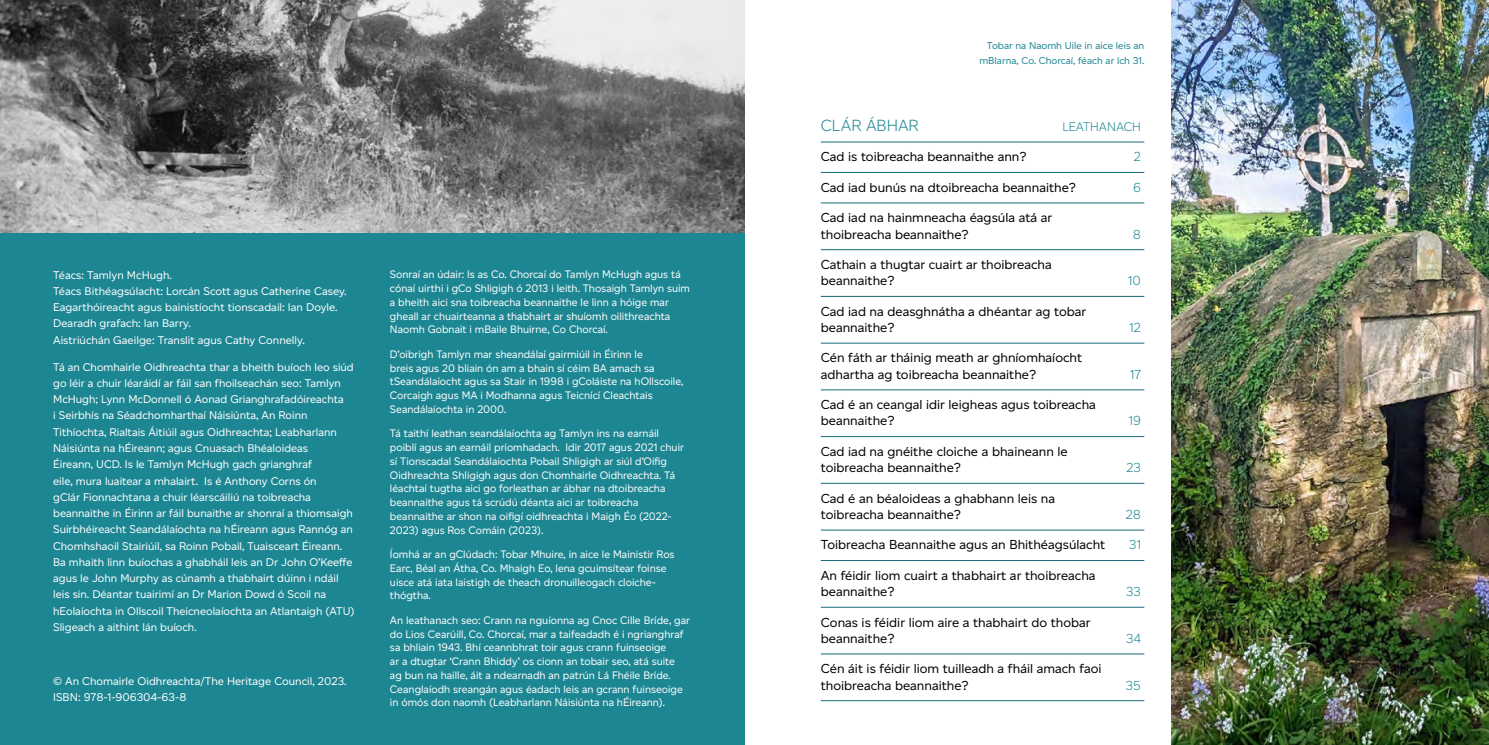
<style>
.page{position:relative;width:1489px;height:745px;background:#fff}
.page>*{position:absolute;margin:0;border:0;box-sizing:border-box;transform-origin:0 0}
.t1{font:300 16.25px "Altform";color:#1d8693}
.t2{font:13.12px/16.2px "Altform";color:#000}
.t3{font:300 13.12px "Altform";color:#1d8693}
.t4{font:300 12.5px "Altform";color:#1d8693}
.t5{font:11.25px/16.2px "Altform";color:#fff}
.t6{font:11px/13.8px "Altform";color:#fff}
.t7{font:10px/15px "Altform";color:#1d8693;text-align:right}
</style>
<div class="page">
<div style="left:0;top:0;width:744px;height:744px;background:#1d8693"></div>
<img style="left:0;top:0;width:744px;height:232px">
<hr style="left:820px;top:141px;width:324px;height:1px;background:#156d79">
<hr style="left:820px;top:172px;width:324px;height:1px;background:#156d79">
<hr style="left:820px;top:202px;width:324px;height:1px;background:#156d79">
<hr style="left:820px;top:249px;width:324px;height:1px;background:#156d79">
<hr style="left:820px;top:296px;width:324px;height:1px;background:#156d79">
<hr style="left:820px;top:342px;width:324px;height:1px;background:#156d79">
<hr style="left:820px;top:389px;width:324px;height:1px;background:#156d79">
<hr style="left:820px;top:436px;width:324px;height:1px;background:#156d79">
<hr style="left:820px;top:482px;width:324px;height:1px;background:#156d79">
<hr style="left:820px;top:529px;width:324px;height:1px;background:#156d79">
<hr style="left:820px;top:559px;width:324px;height:1px;background:#156d79">
<hr style="left:820px;top:606px;width:324px;height:1px;background:#156d79">
<hr style="left:820px;top:653px;width:324px;height:1px;background:#156d79">
<hr style="left:820px;top:699px;width:324px;height:1px;background:#156d79">
<img style="left:1171px;top:0;width:317px;height:744px">
<p class="t5" style="left:53px;top:266px;width:295px">Téacs: Tamlyn McHugh.<br>Téacs Bithéagsúlacht: Lorcán Scott agus Catherine Casey.<br>Eagarthóireacht agus bainistíocht tionscadail: Ian Doyle.<br>Dearadh grafach: Ian Barry.<br>Aistriúchán Gaeilge: Translit agus Cathy Connelly.</p>
<p class="t5" style="left:53px;top:358px;width:303px">Tá an Chomhairle Oidhreachta thar a bheith buíoch leo siúd go léir a chuir léaráidí ar fáil san fhoilseachán seo: Tamlyn McHugh; Lynn McDonnell ó Aonad Grianghrafadóireachta<br>i Seirbhís na Séadchomharthaí Náisiúnta, An Roinn Tithíochta, Rialtais Áitiúil agus Oidhreachta; Leabharlann Náisiúnta na hÉireann; agus Cnuasach Bhéaloideas<br>Éireann, UCD. Is le Tamlyn McHugh gach grianghraf<br>eile, mura luaitear a mhalairt. Is é Anthony Corns ón<br>gClár Fionnachtana a chuir léarscáiliú na toibreacha beannaithe in Éirinn ar fáil bunaithe ar shonraí a thiomsaigh Suirbhéireacht Seandálaíochta na hÉireann agus Rannóg an Chomhshaoil Stairiúil, sa Roinn Pobail, Tuaisceart Éireann.<br>Ba mhaith linn buíochas a ghabháil leis an Dr John O’Keeffe agus le John Murphy as cúnamh a thabhairt dúinn i ndáil leis sin. Déantar tuairimí an Dr Marion Dowd ó Scoil na hEolaíochta in Ollscoil Theicneolaíochta an Atlantaigh (ATU)<br>Sligeach a aithint lán buíoch.</p>
<p class="t5" style="left:53px;top:672px;width:295px">© An Chomairle Oidhreachta/The Heritage Council, 2023.<br>ISBN: 978-1-906304-63-8</p>
<p class="t6" style="left:390px;top:267px;width:301px">Sonraí an údair: Is as Co. Chorcaí do Tamlyn McHugh agus tá cónaí uirthi i gCo Shligigh ó 2013 i leith. Thosaigh Tamlyn suim a bheith aici sna toibreacha beannaithe le linn a hóige mar gheall ar chuairteanna a thabhairt ar shuíomh oilithreachta Naomh Gobnait i mBaile Bhuirne, Co Chorcaí.</p>
<p class="t6" style="left:390px;top:347px;width:295px">D’oibrigh Tamlyn mar sheandálaí gairmiúil in Éirinn le<br>breis agus 20 bliain ón am a bhain sí céim BA amach sa tSeandálaíocht agus sa Stair in 1998 i gColáiste na hOllscoile, Corcaigh agus MA i Modhanna agus Teicnící Cleachtais Seandálaíochta in 2000.</p>
<p class="t6" style="left:390px;top:426px;width:295px">Tá taithí leathan seandálaíochta ag Tamlyn ins na earnáil poiblí agus an earnáil príomhadach. Idir 2017 agus 2021 chuir sí Tionscadal Seandálaíochta Pobail Shligigh ar siúl d’Oifig Oidhreachta Shligigh agus don Chomhairle Oidhreachta. Tá léachtaí tugtha aici go forleathan ar ábhar na dtoibreacha beannaithe agus tá scrúdú déanta aici ar toibreacha beannaithe ar shon na oifigí oidhreachta i Maigh Éo (2022- 2023) agus Ros Comáin (2023).</p>
<p class="t6" style="left:390px;top:547px;width:286px">Íomhá ar an gClúdach: Tobar Mhuire, in aice le Mainistir Ros Earc, Béal an Átha, Co. Mhaigh Eo, lena gcuimsítear foinse uisce atá iata laistigh de theach dronuilleogach cloiche&shy;thógtha.</p>
<p class="t6" style="left:390px;top:612px;width:301px">An leathanach seo: Crann na nguíonna ag Cnoc Cille Bríde, gar do Lios Cearúill, Co. Chorcaí, mar a taifeadadh é i ngrianghraf sa bhliain 1943. Bhí ceannbhrat toir agus crann fuinseoige<br>ar a dtugtar ‘Crann Bhiddy’ os cionn an tobair seo, atá suite<br>ag bun na haille, áit a ndearnadh an patrún Lá Fhéile Bríde.<br>Ceanglaíodh sreangán agus éadach leis an gcrann fuinseoige in ómós don naomh (Leabharlann Náisiúnta na hÉireann).</p>
<p class="t7" style="left:979px;top:38px;width:166px">Tobar na Naomh Uile in aice leis an mBlarna, Co. Chorcaí, féach ar lch 31.</p>
<h1 class="t1" style="left:820px;top:116px;width:100px">CLÁR ÁBHAR</h1>
<p class="t4" style="left:1062px;top:120px;width:80px">LEATHANACH</p>
<p class="t2" style="left:820px;top:149px;width:207px">Cad is toibreacha beannaithe ann?</p>
<p class="t3" style="left:1133px;top:149px;width:9px">2</p>
<p class="t2" style="left:820px;top:179px;width:257px">Cad iad bunús na dtoibreacha beannaithe?</p>
<p class="t3" style="left:1132px;top:180px;width:9px">6</p>
<p class="t2" style="left:820px;top:209px;width:233px">Cad iad na hainmneacha éagsúla atá ar thoibreacha beannaithe?</p>
<p class="t3" style="left:1132px;top:227px;width:10px">8</p>
<p class="t2" style="left:820px;top:256px;width:232px">Cathain a thugtar cuairt ar thoibreacha beannaithe?</p>
<p class="t2" style="left:820px;top:303px;width:267px">Cad iad na deasghnátha a dhéantar ag tobar beannaithe?</p>
<p class="t2" style="left:820px;top:349px;width:263px">Cén fáth ar tháinig meath ar ghníomhaíocht adhartha ag toibreacha beannaithe?</p>
<p class="t2" style="left:820px;top:396px;width:277px">Cad é an ceangal idir leigheas agus toibreacha beannaithe?</p>
<p class="t2" style="left:820px;top:443px;width:248px">Cad iad na gnéithe cloiche a bhaineann le toibreacha beannaithe?</p>
<p class="t2" style="left:820px;top:490px;width:236px">Cad é an béaloideas a ghabhann leis na toibreacha beannaithe?</p>
<p class="t3" style="left:1128px;top:273px;width:14px">10</p>
<p class="t3" style="left:1129px;top:320px;width:13px">12</p>
<p class="t3" style="left:1129px;top:367px;width:12px">17</p>
<p class="t3" style="left:1128px;top:413px;width:14px">19</p>
<p class="t3" style="left:1126px;top:460px;width:16px">23</p>
<p class="t3" style="left:1125px;top:507px;width:17px">28</p>
<p class="t2" style="left:820px;top:536px;width:286px">Toibreacha Beannaithe agus an Bhithéagsúlacht</p>
<p class="t3" style="left:1129px;top:537px;width:13px">31</p>
<p class="t2" style="left:820px;top:567px;width:276px">An féidir liom cuairt a thabhairt ar thoibreacha beannaithe?</p>
<p class="t3" style="left:1126px;top:584px;width:16px">33</p>
<p class="t2" style="left:820px;top:613px;width:271px">Conas is féidir liom aire a thabhairt do thobar beannaithe?</p>
<p class="t2" style="left:820px;top:660px;width:282px">Cén áit is féidir liom tuilleadh a fháil amach faoi thoibreacha beannaithe?</p>
<p class="t3" style="left:1126px;top:630px;width:16px">34</p>
<p class="t3" style="left:1125px;top:677px;width:17px">35</p>
</div>
